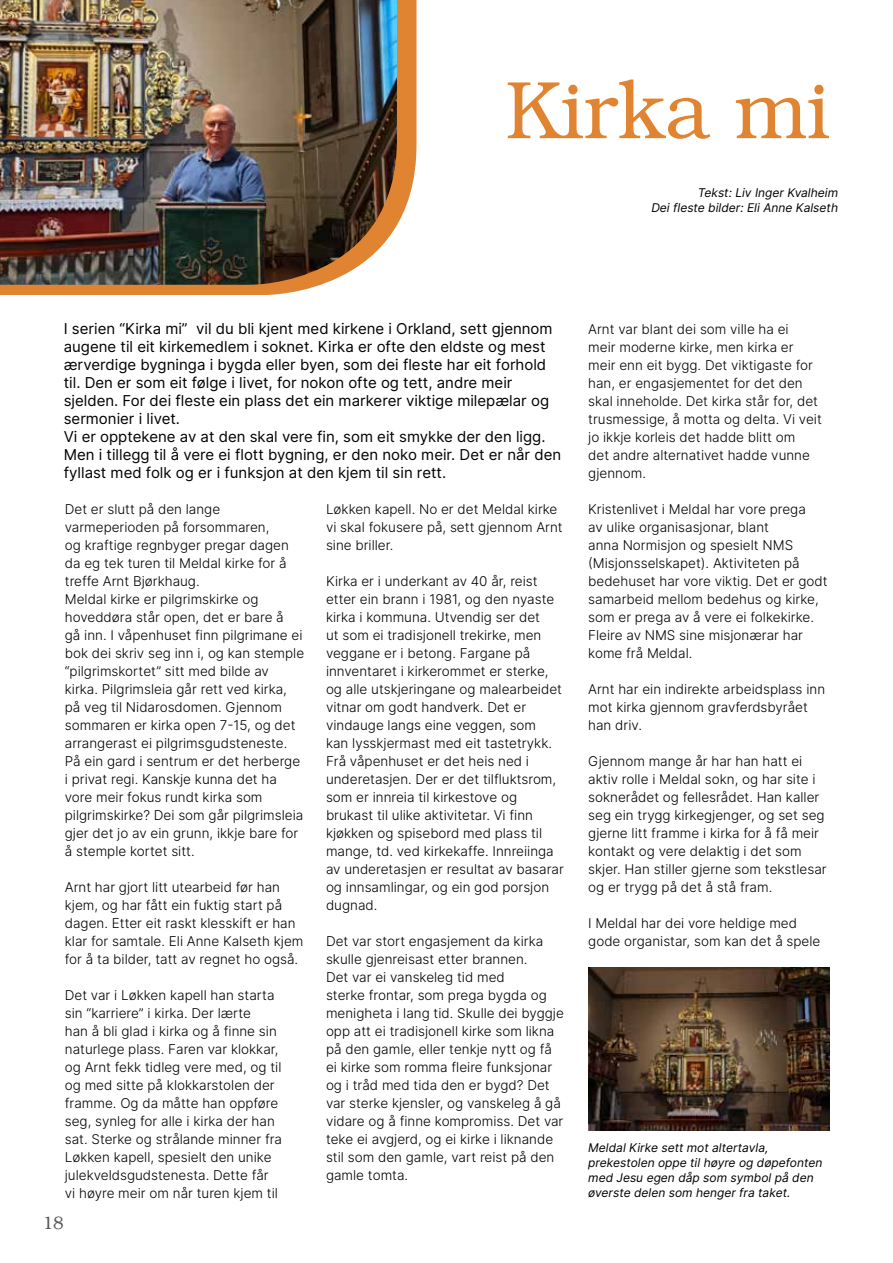
<style>
.page{position:relative;width:893px;height:1263px;background:#fff}
.page>*{position:absolute;margin:0;border:0;box-sizing:border-box;transform-origin:0 0}
.t1{font:300 81.75px "Bookman";color:#e18431;scale:.94 1}
.t2{font:300 18px "Bookman";color:#58585a;scale:.94 1}
.t3{font:15px/18px "Inter";color:#000}
.t4{font:300 13.5px/18px "Inter";color:#000}
.t5{font:italic 12px/15px "Inter";color:#000;text-align:right}
</style>
<div class="page">
<svg style="left:0;top:0;width:416px;height:295px;fill:#e18431"></svg>
<img style="left:0;top:0;width:397px;height:285px">
<img style="left:588px;top:967px;width:241px;height:163px">
<h1 class="t1" style="left:505px;top:64px;width:347px">Kirka mi</h1>
<p class="t5" style="left:651px;top:184px;width:188px">Tekst: Liv Inger Kvalheim<br>Dei fleste bilder: Eli Anne Kalseth</p>
<p class="t3" style="left:64px;top:319px;width:499px">I serien “Kirka mi” vil du bli kjent med kirkene i Orkland, sett gjennom augene til eit kirkemedlem i soknet. Kirka er ofte den eldste og mest ærverdige bygninga i bygda eller byen, som dei fleste har eit forhold til. Den er som eit følge i livet, for nokon ofte og tett, andre meir sjelden. For dei fleste ein plass det ein markerer viktige milepælar og sermonier i livet.<br>Vi er opptekene av at den skal vere fin, som eit smykke der den ligg.<br>Men i tillegg til å vere ei flott bygning, er den noko meir. Det er når den fyllast med folk og er i funksjon at den kjem til sin rett.</p>
<p class="t4" style="left:65px;top:500px;width:241px">Det er slutt på den lange varmeperioden på forsommaren,<br>og kraftige regnbyger pregar dagen da eg tek turen til Meldal kirke for å treffe Arnt Bjørkhaug.<br>Meldal kirke er pilgrimskirke og hoveddøra står open, det er bare å<br>gå inn. I våpenhuset finn pilgrimane ei bok dei skriv seg inn i, og kan stemple “pilgrimskortet” sitt med bilde av kirka. Pilgrimsleia går rett ved kirka, på veg til Nidarosdomen. Gjennom sommaren er kirka open 7-15, og det arrangerast ei pilgrimsgudsteneste.<br>På ein gard i sentrum er det herberge i privat regi. Kanskje kunna det ha vore meir fokus rundt kirka som pilgrimskirke? Dei som går pilgrimsleia gjer det jo av ein grunn, ikkje bare for å stemple kortet sitt.</p>
<p class="t4" style="left:65px;top:877px;width:240px">Arnt har gjort litt utearbeid før han kjem, og har fått ein fuktig start på dagen. Etter eit raskt klesskift er han klar for samtale. Eli Anne Kalseth kjem for å ta bilder, tatt av regnet ho også.</p>
<p class="t4" style="left:65px;top:985px;width:219px">Det var i Løkken kapell han starta sin “karriere” i kirka. Der lærte<br>han å bli glad i kirka og å finne sin naturlege plass. Faren var klokkar, og Arnt fekk tidleg vere med, og til og med sitte på klokkarstolen der framme. Og da måtte han oppføre seg, synleg for alle i kirka der han sat. Sterke og strålande minner fra Løkken kapell, spesielt den unike julekveldsgudstenesta. Dette får vi høyre meir om når turen kjem til</p>
<h2 class="t2" style="left:43px;top:1212px;width:24px">18</h2>
<p class="t4" style="left:326px;top:500px;width:238px">Løkken kapell. No er det Meldal kirke vi skal fokusere på, sett gjennom Arnt sine briller.</p>
<p class="t4" style="left:326px;top:572px;width:239px">Kirka er i underkant av 40 år, reist etter ein brann i 1981, og den nyaste kirka i kommuna. Utvendig ser det<br>ut som ei tradisjonell trekirke, men veggane er i betong. Fargane på innventaret i kirkerommet er sterke, og alle utskjeringane og malearbeidet vitnar om godt handverk. Det er vindauge langs eine veggen, som<br>kan lysskjermast med eit tastetrykk.<br>Frå våpenhuset er det heis ned i underetasjen. Der er det tilfluktsrom, som er innreia til kirkestove og brukast til ulike aktivitetar. Vi finn kjøkken og spisebord med plass til mange, td. ved kirkekaffe. Innreiinga av underetasjen er resultat av basarar og innsamlingar, og ein god porsjon dugnad.</p>
<p class="t4" style="left:326px;top:932px;width:239px">Det var stort engasjement da kirka skulle gjenreisast etter brannen.<br>Det var ei vanskeleg tid med<br>sterke frontar, som prega bygda og menigheta i lang tid. Skulle dei byggje opp att ei tradisjonell kirke som likna på den gamle, eller tenkje nytt og få ei kirke som romma fleire funksjonar og i tråd med tida den er bygd? Det var sterke kjensler, og vanskeleg å gå vidare og å finne kompromiss. Det var teke ei avgjerd, og ei kirke i liknande stil som den gamle, vart reist på den gamle tomta.</p>
<p class="t4" style="left:588px;top:320px;width:235px">Arnt var blant dei som ville ha ei<br>meir moderne kirke, men kirka er meir enn eit bygg. Det viktigaste for han, er engasjementet for det den skal inneholde. Det kirka står for, det trusmessige, å motta og delta. Vi veit jo ikkje korleis det hadde blitt om<br>det andre alternativet hadde vunne gjennom.</p>
<p class="t4" style="left:588px;top:500px;width:241px">Kristenlivet i Meldal har vore prega<br>av ulike organisasjonar, blant<br>anna Normisjon og spesielt NMS (Misjonsselskapet). Aktiviteten på bedehuset har vore viktig. Det er godt samarbeid mellom bedehus og kirke, som er prega av å vere ei folkekirke.<br>Fleire av NMS sine misjonærar har kome frå Meldal.</p>
<p class="t4" style="left:588px;top:680px;width:238px">Arnt har ein indirekte arbeidsplass inn mot kirka gjennom gravferdsbyrået han driv.</p>
<p class="t4" style="left:588px;top:752px;width:240px">Gjennom mange år har han hatt ei aktiv rolle i Meldal sokn, og har site i soknerådet og fellesrådet. Han kaller seg ein trygg kirkegjenger, og set seg gjerne litt framme i kirka for å få meir kontakt og vere delaktig i det som skjer. Han stiller gjerne som tekstlesar og er trygg på det å stå fram.</p>
<p class="t4" style="left:588px;top:914px;width:234px">I Meldal har dei vore heldige med gode organistar, som kan det å spele</p>
<p class="t5" style="left:588px;top:1139px;width:236px;text-align:left">Meldal Kirke sett mot altertavla, prekestolen oppe til høyre og døpefonten med Jesu egen dåp som symbol på den øverste delen som henger fra taket.</p>
</div>
